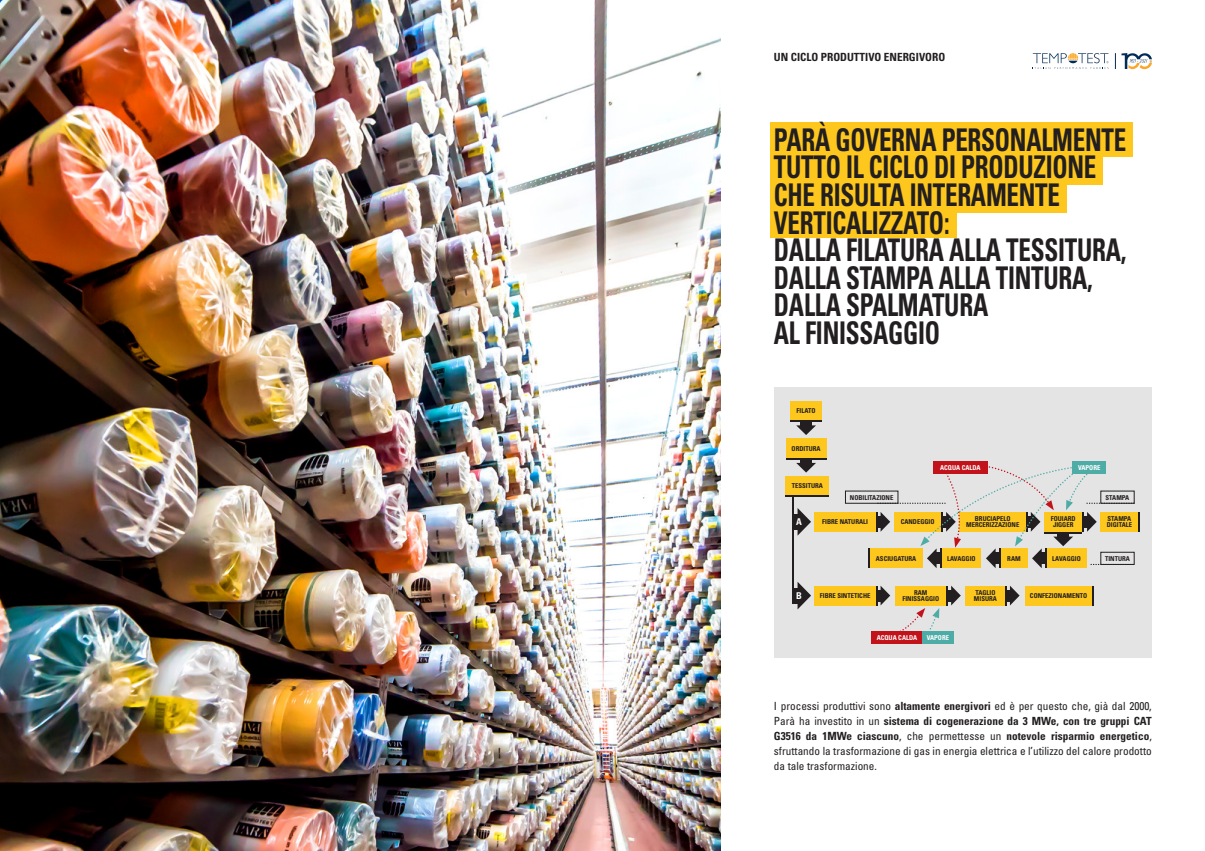
<style>
.page{position:relative;width:1205px;height:851px;background:#fff}
.page>*{position:absolute;margin:0;border:0;box-sizing:border-box;transform-origin:0 0}
.t1{font:700 condensed 31.25px/27.5px "Univers LT Std";letter-spacing:-.01em;color:#231f20;scale:.8 1}
.t2{font:condensed 11.25px/15px "Univers LT Std";color:#231f20;text-align:justify}
.t3{font:700 condensed 11.25px "Univers LT Std";color:#231f20}
.t4{font:700 condensed 9.38px "Univers LT Std";color:#fff}
.t5{font:700 condensed 6.75px/6.2px "Univers LT Std";color:#231f20;text-align:center}
.t6{font:700 condensed 6.75px "Univers LT Std";color:#fff}
.s1{font-weight:700}
</style>
<div class="page">
<div style="left:770px;top:122px;width:362px;height:34px;background:#fec71d"></div>
<img style="left:0;top:0;width:721px;height:850px">
<div style="left:770px;top:150px;width:332px;height:35px;background:#fec71d"></div>
<div style="left:770px;top:178px;width:297px;height:34px;background:#fec71d"></div>
<div style="left:770px;top:203px;width:187px;height:35px;background:#fec71d"></div>
<div style="left:774px;top:387px;width:378px;height:270px;background:#e4e4e4"></div>
<svg style="left:1033px;top:53px;width:75px;height:16px"></svg>
<svg style="left:1115px;top:53px;width:37px;height:16px"></svg>
<div style="left:872px;top:631px;width:50px;height:13px;background:#c2121a"></div>
<div style="left:922px;top:631px;width:31px;height:13px;background:#4eaca7"></div>
<div style="left:814px;top:585px;width:62px;height:20px;background:#fec71d"></div>
<div style="left:1024px;top:585px;width:68px;height:20px;background:#fec71d"></div>
<hr style="left:1092px;top:585px;width:2px;height:20px;background:#231f20">
<div style="left:895px;top:585px;width:51px;height:20px;background:#fec71d"></div>
<hr style="left:946px;top:585px;width:2px;height:20px;background:#231f20">
<svg style="left:951px;top:585px;width:10px;height:20px"></svg>
<div style="left:948px;top:590px;width:5px;height:11px;background:#231f20"></div>
<div style="left:966px;top:585px;width:39px;height:20px;background:#fec71d"></div>
<svg style="left:1005px;top:586px;width:14px;height:19px"></svg>
<div style="left:1006px;top:590px;width:6px;height:11px;background:#231f20"></div>
<div style="left:814px;top:512px;width:62px;height:19px;background:#fec71d"></div>
<div style="left:870px;top:548px;width:52px;height:20px;background:#fec71d"></div>
<hr style="left:868px;top:548px;width:2px;height:20px;background:#231f20">
<div style="left:790px;top:400px;width:32px;height:20px;background:#fec71d"></div>
<hr style="left:790px;top:420px;width:32px;height:2px;background:#231f20">
<svg style="left:796px;top:425px;width:20px;height:10px"></svg>
<div style="left:800px;top:422px;width:12px;height:5px;background:#231f20"></div>
<div style="left:786px;top:438px;width:40px;height:20px;background:#fec71d"></div>
<hr style="left:786px;top:458px;width:40px;height:1px;background:#231f20">
<svg style="left:796px;top:463px;width:20px;height:9px"></svg>
<div style="left:800px;top:459px;width:12px;height:5px;background:#231f20"></div>
<hr style="left:792px;top:496px;width:2px;height:107px;background:#231f20">
<svg style="left:797px;top:508px;width:14px;height:27px"></svg>
<div style="left:793px;top:514px;width:7px;height:15px;background:#231f20"></div>
<svg style="left:797px;top:582px;width:14px;height:27px"></svg>
<div style="left:793px;top:587px;width:7px;height:16px;background:#231f20"></div>
<div style="left:786px;top:475px;width:43px;height:20px;background:#fec71d"></div>
<hr style="left:786px;top:495px;width:43px;height:2px;background:#231f20">
<div style="left:1072px;top:461px;width:34px;height:12px;background:#4eaca7"></div>
<div style="left:933px;top:461px;width:54px;height:12px;background:#c2121a"></div>
<svg style="left:876px;top:585px;width:63px;height:46px"></svg>
<svg style="left:876px;top:465px;width:264px;height:103px"></svg>
<p class="t3" style="left:774px;top:50px;width:173px">UN CICLO PRODUTTIVO ENERGIVORO</p>
<h1 class="t1" style="left:774px;top:126px;width:442px">PARÀ GOVERNA PERSONALMENTE<br>TUTTO IL CICLO DI PRODUZIONE<br>CHE RISULTA INTERAMENTE<br>VERTICALIZZATO:<br>DALLA FILATURA ALLA TESSITURA,<br>DALLA STAMPA ALLA TINTURA,<br>DALLA SPALMATURA<br>AL FINISSAGGIO</h1>
<p class="t5" style="left:796px;top:407px;width:20px">FILATO</p>
<p class="t5" style="left:791px;top:445px;width:31px">ORDITURA</p>
<p class="t5" style="left:791px;top:482px;width:33px">TESSITURA</p>
<p class="t5" style="left:850px;top:494px;width:45px">NOBILITAZIONE</p>
<p class="t6" style="left:940px;top:463px;width:42px">ACQUA CALDA</p>
<p class="t6" style="left:1078px;top:463px;width:24px">VAPORE</p>
<p class="t5" style="left:1105px;top:494px;width:25px">STAMPA</p>
<p class="t4" style="left:796px;top:516px;width:7px">A</p>
<p class="t4" style="left:796px;top:589px;width:7px">B</p>
<p class="t5" style="left:822px;top:518px;width:47px">FIBRE NATURALI</p>
<p class="t5" style="left:900px;top:518px;width:35px">CANDEGGIO</p>
<p class="t5" style="left:966px;top:515px;width:55px">BRUCIAPELO<br>MERCERIZZAZIONE</p>
<p class="t5" style="left:1051px;top:515px;width:26px">FOUIARD<br>JIGGER</p>
<p class="t5" style="left:1107px;top:515px;width:27px;text-align:left">STAMPA<br>DIGITALE</p>
<p class="t5" style="left:876px;top:555px;width:42px">ASCIUGATURA</p>
<p class="t5" style="left:947px;top:555px;width:30px">LAVAGGIO</p>
<p class="t5" style="left:1007px;top:555px;width:15px">RAM</p>
<p class="t5" style="left:1052px;top:555px;width:30px">LAVAGGIO</p>
<p class="t5" style="left:1105px;top:555px;width:26px">TINTURA</p>
<p class="t5" style="left:902px;top:589px;width:38px">RAM<br>FINISSAGGIO</p>
<p class="t5" style="left:974px;top:589px;width:25px;text-align:left">TAGLIO<br>MISURA</p>
<p class="t5" style="left:820px;top:592px;width:52px">FIBRE SINTETICHE</p>
<p class="t5" style="left:1030px;top:592px;width:59px">CONFEZIONAMENTO</p>
<p class="t6" style="left:877px;top:633px;width:42px">ACQUA CALDA</p>
<p class="t6" style="left:926px;top:633px;width:24px">VAPORE</p>
<p class="t2" style="left:774px;top:697px;width:379px">I processi produttivi sono <span class="s1">altamente energivori</span> ed è per questo che, già dal 2000, Parà ha investito in un <span class="s1">sistema di cogenerazione da 3 MWe, con tre gruppi CAT G3516 da 1MWe ciascuno</span>, che permettesse un <span class="s1">notevole risparmio energetico</span>, sfruttando la trasformazione di gas in energia elettrica e l’utilizzo del calore prodotto da tale trasformazione.</p>
</div>
